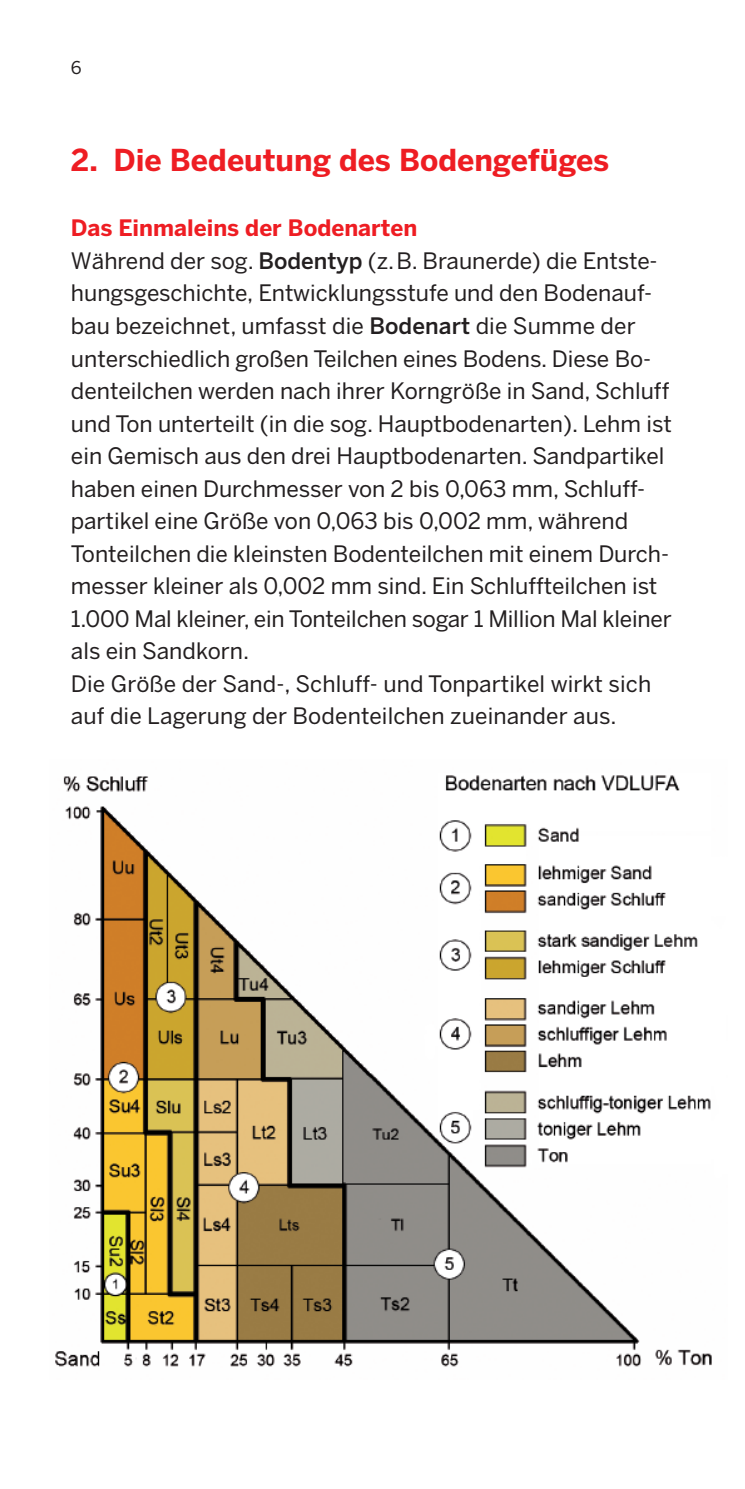
<style>
.page{position:relative;width:745px;height:1489px;background:#fff}
.page>*{position:absolute;margin:0;border:0;box-sizing:border-box;transform-origin:0 0}
.t1{font:700 30px "Benton Sans";color:#ee1d23}
.t2{font:22.5px/32.5px "Benton Sans";color:#231f20}
.t3{font:17.5px "Benton Sans";color:#231f20}
.s1{font-weight:700;color:#ee1d23}
.s2{font-weight:500}
</style>
<div class="page">
<img style="left:55px;top:775px;width:657px;height:592px">
<p class="t3" style="left:71px;top:58px;width:12px">6</p>
<h1 class="t1" style="left:71px;top:143px;width:539px">2. Die Bedeutung des Bodengefüges</h1>
<p class="t2" style="left:71px;top:212px;width:602px"><span class="s1">Das Einmaleins der Bodenarten<br></span>Während der sog. <span class="s2">Bodentyp</span> (z.B. Braunerde) die Entste&shy;hungsgeschichte, Entwicklungsstufe und den Bodenauf&shy;bau bezeichnet, umfasst die <span class="s2">Bodenart</span> die Summe der unterschiedlich großen Teilchen eines Bodens. Diese Bo&shy;denteilchen werden nach ihrer Korngröße in Sand, Schluff und Ton unterteilt (in die sog. Hauptbodenarten). Lehm ist ein Gemisch aus den drei Hauptbodenarten. Sandpartikel haben einen Durchmesser von 2 bis 0,063 mm, Schluff&shy;partikel eine Größe von 0,063 bis 0,002 mm, während Tonteilchen die kleinsten Bodenteilchen mit einem Durch&shy;messer kleiner als 0,002 mm sind. Ein Schluffteilchen ist 1.000 Mal kleiner, ein Tonteilchen sogar 1 Million Mal kleiner als ein Sandkorn.<br>Die Größe der Sand-, Schluff- und Tonpartikel wirkt sich auf die Lagerung der Bodenteilchen zueinander aus.</p>
</div>
